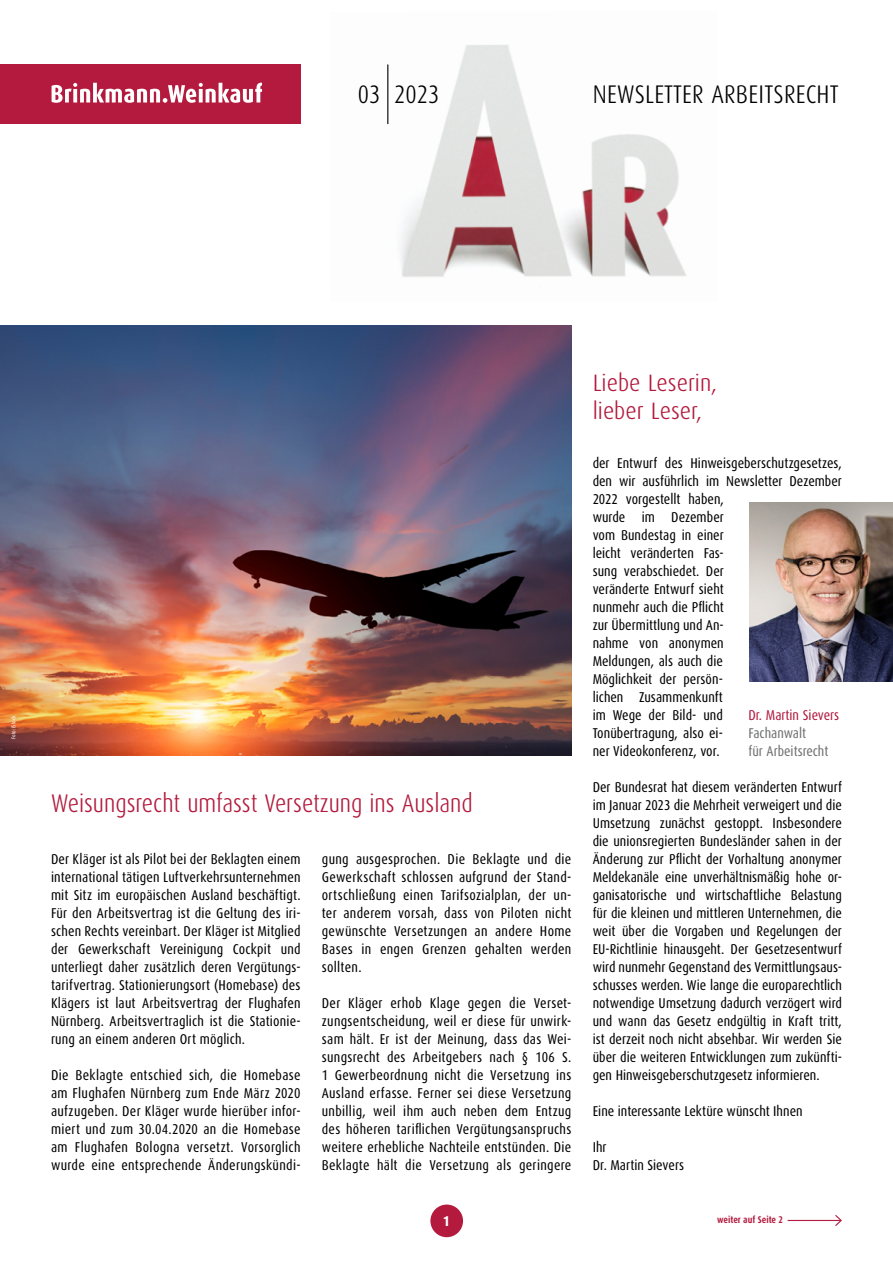
<style>
.page{position:relative;width:893px;height:1263px;background:#fff}
.page>*{position:absolute;margin:0;border:0;box-sizing:border-box;transform-origin:0 0}
.t1{font:300 25.5px "Dax Condensed";color:#b31a3d}
.t2{font:300 25.5px "Dax Condensed";letter-spacing:.01em;color:#000}
.t3{font:300 25.35px "Dax Condensed";color:#000}
.t4{font:300 23.7px/27.9px "Dax Condensed";color:#b31a3d;scale:1.07 1}
.t5{font:14.25px/18px "Dax Condensed";letter-spacing:.005em;color:#000;text-align:justify}
.t6{font:14.25px/18px "Dax Condensed";color:#6f7070}
.t7{font:14.25px "Dax Condensed";color:#b31a3d}
.t8{font:800 14.25px "Dax Condensed";color:#fff}
.t9{font:700 9.75px "Dax Condensed";color:#b31a3d}
.t10{font:5.55px "Dax Condensed";letter-spacing:-.01em;color:#fff}
</style>
<div class="page">
<img style="left:0;top:325px;width:571px;height:431px">
<img style="left:387px;top:45px;width:299px;height:232px">
<div style="left:0;top:64px;width:300px;height:60px;background:#b31a3d"></div>
<svg style="left:52px;top:82px;width:210px;height:21px"></svg>
<div style="left:430px;top:1204px;width:33px;height:33px;background:#b31a3d;border-radius:50%"></div>
<hr style="left:788px;top:1220px;width:53px;height:1px;background:#b31a3d">
<svg style="left:834px;top:1215px;width:8px;height:11px"></svg>
<hr style="left:387px;top:64px;width:1px;height:60px;background:#000">
<img style="left:749px;top:503px;width:144px;height:178px">
<h2 class="t3" style="left:358px;top:80px;width:83px">03 2023</h2>
<h1 class="t2" style="left:593px;top:80px;width:248px">NEWSLETTER ARBEITSRECHT</h1>
<p class="t10" style="left:11px;top:739px;width:24px;rotate:-90deg">Foto: iStock</p>
<h1 class="t1" style="left:51px;top:789px;width:423px">Weisungsrecht umfasst Versetzung ins Ausland</h1>
<p class="t5" style="left:51px;top:850px;width:251px">Der Kläger ist als Pilot bei der Beklagten einem international tätigen Luftverkehrsunternehmen mit Sitz im europäischen Ausland beschäftigt.<br>Für den Arbeitsvertrag ist die Geltung des iri&shy;schen Rechts vereinbart. Der Kläger ist Mitglied der Gewerkschaft Vereinigung Cockpit und unterliegt daher zusätzlich deren Vergütungs&shy;tarifvertrag. Stationierungsort (Homebase) des Klägers ist laut Arbeitsvertrag der Flughafen Nürnberg. Arbeitsvertraglich ist die Stationie&shy;rung an einem anderen Ort möglich.</p>
<p class="t5" style="left:51px;top:1066px;width:251px">Die Beklagte entschied sich, die Homebase am Flughafen Nürnberg zum Ende März 2020 aufzugeben. Der Kläger wurde hierüber infor&shy;miert und zum 30.04.2020 an die Homebase am Flughafen Bologna versetzt. Vorsorglich wurde eine entsprechende Änderungskündi-</p>
<p class="t5" style="left:322px;top:850px;width:251px">gung ausgesprochen. Die Beklagte und die Gewerkschaft schlossen aufgrund der Stand&shy;ortschließung einen Tarifsozialplan, der un&shy;ter anderem vorsah, dass von Piloten nicht gewünschte Versetzungen an andere Home Bases in engen Grenzen gehalten werden sollten.</p>
<p class="t5" style="left:322px;top:994px;width:251px">Der Kläger erhob Klage gegen die Verset&shy;zungsentscheidung, weil er diese für unwirk&shy;sam hält. Er ist der Meinung, dass das Wei&shy;sungsrecht des Arbeitgebers nach § 106 S.<br>1 Gewerbeordnung nicht die Versetzung ins Ausland erfasse. Ferner sei diese Versetzung unbillig, weil ihm auch neben dem Entzug des höheren tariflichen Vergütungsanspruchs weitere erhebliche Nachteile entstünden. Die Beklagte hält die Versetzung als geringere</p>
<h3 class="t4" style="left:593px;top:369px;width:118px">Liebe Leserin, lieber Leser,</h3>
<p class="t5" style="left:593px;top:454px;width:251px;text-align:left">der Entwurf des Hinweisgeberschutzgesetzes, den wir ausführlich im Newsletter Dezember<br>2022 vorgestellt haben,<br>wurde im Dezember<br>vom Bundestag in einer<br>leicht veränderten Fas-<br>sung verabschiedet. Der<br>veränderte Entwurf sieht<br>nunmehr auch die Pflicht<br>zur Übermittlung und An-<br>nahme von anonymen<br>Meldungen, als auch die<br>Möglichkeit der persön-<br>lichen Zusammenkunft<br>im Wege der Bild- und<br>Tonübertragung, also ei-<br>ner Videokonferenz, vor.</p>
<p class="t5" style="left:593px;top:778px;width:251px">Der Bundesrat hat diesem veränderten Entwurf im Januar 2023 die Mehrheit verweigert und die Umsetzung zunächst gestoppt. Insbesondere die unionsregierten Bundesländer sahen in der Änderung zur Pflicht der Vorhaltung anonymer Meldekanäle eine unverhältnismäßig hohe or&shy;ganisatorische und wirtschaftliche Belastung für die kleinen und mittleren Unternehmen, die weit über die Vorgaben und Regelungen der EU-Richtlinie hinausgeht. Der Gesetzesentwurf wird nunmehr Gegenstand des Vermittlungsaus&shy;schusses werden. Wie lange die europarechtlich notwendige Umsetzung dadurch verzögert wird und wann das Gesetz endgültig in Kraft tritt, ist derzeit noch nicht absehbar. Wir werden Sie über die weiteren Entwicklungen zum zukünfti&shy;gen Hinweisgeberschutzgesetz informieren.</p>
<p class="t5" style="left:593px;top:1102px;width:212px">Eine interessante Lektüre wünscht Ihnen</p>
<p class="t5" style="left:593px;top:1138px;width:93px">Ihr<br>Dr. Martin Sievers</p>
<p class="t7" style="left:748px;top:707px;width:92px">Dr. Martin Sievers</p>
<p class="t6" style="left:748px;top:724px;width:82px">Fachanwalt<br>für Arbeitsrecht</p>
<p class="t8" style="left:443px;top:1213px;width:8px">1</p>
<p class="t9" style="left:717px;top:1214px;width:68px">weiter auf Seite 2</p>
</div>
